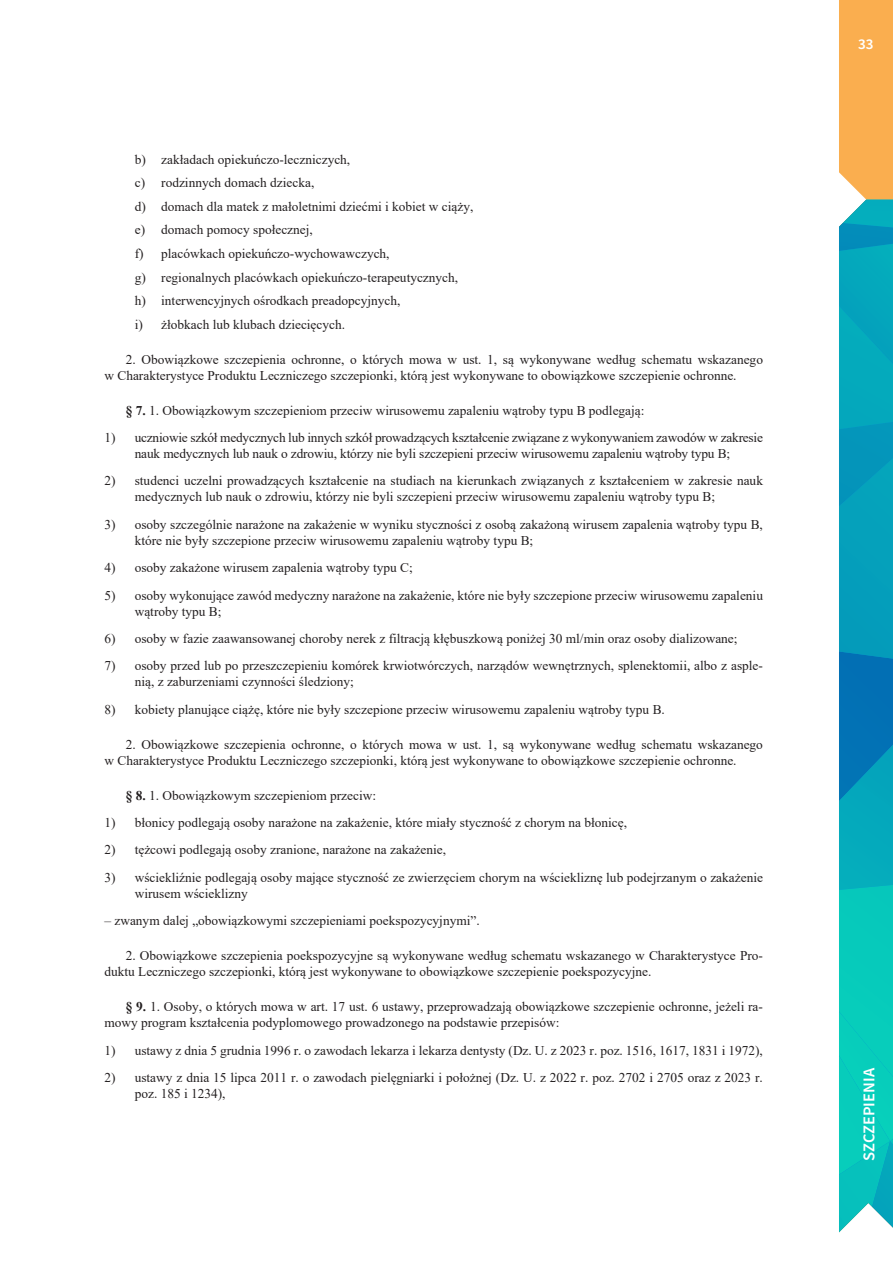
<style>
.page{position:relative;width:893px;height:1263px;background:#fff}
.page>*{position:absolute;margin:0;border:0;box-sizing:border-box;transform-origin:0 0}
.t1{font:600 16.5px "Source Sans Pro";color:#fff}
.t2{font:600 15px "Source Sans Pro";color:#fff}
.t3{font:13.35px/16px "Times New Roman";color:#231f20}
.s1{font-weight:700}
</style>
<div class="page">
<svg style="left:839px;top:0;width:54px;height:1233px;background:#31abab"></svg>
<p class="t2" style="left:858px;top:34px;width:17px">33</p>
<p class="t3" style="left:135px;top:147px;width:340px;line-height:23.5px">b) zakładach opiekuńczo-leczniczych,<br>c) rodzinnych domach dziecka,<br>d) domach dla matek z małoletnimi dziećmi i kobiet w ciąży, e) domach pomocy społecznej,<br>f) placówkach opiekuńczo-wychowawczych,<br>g) regionalnych placówkach opiekuńczo-terapeutycznych,<br>h) interwencyjnych ośrodkach preadopcyjnych,<br>i) żłobkach lub klubach dziecięcych.</p>
<p class="t3" style="left:104px;top:351px;width:660px;text-indent:21px">2. Obowiązkowe szczepienia ochronne, o których mowa w ust. 1, są wykonywane według schematu wskazanego w Charakterystyce Produktu Leczniczego szczepionki, którą jest wykonywane to obowiązkowe szczepienie ochronne.</p>
<p class="t3" style="left:126px;top:402px;width:520px"><span class="s1">§ 7.</span> 1. Obowiązkowym szczepieniom przeciw wirusowemu zapaleniu wątroby typu B podlegają:</p>
<p class="t3" style="left:104px;top:429px;width:660px;text-align:center">1) uczniowie szkół medycznych lub innych szkół prowadzących kształcenie związane z wykonywaniem zawodów w zakresie nauk medycznych lub nauk o zdrowiu, którzy nie byli szczepieni przeciw wirusowemu zapaleniu wątroby typu B;</p>
<p class="t3" style="left:135px;top:472px;width:630px;text-indent:-30px">2) studenci uczelni prowadzących kształcenie na studiach na kierunkach związanych z kształceniem w zakresie nauk medycznych lub nauk o zdrowiu, którzy nie byli szczepieni przeciw wirusowemu zapaleniu wątroby typu B;</p>
<p class="t3" style="left:135px;top:516px;width:630px;text-indent:-30px">3) osoby szczególnie narażone na zakażenie w wyniku styczności z osobą zakażoną wirusem zapalenia wątroby typu B, które nie były szczepione przeciw wirusowemu zapaleniu wątroby typu B;</p>
<p class="t3" style="left:104px;top:559px;width:310px">4) osoby zakażone wirusem zapalenia wątroby typu C;</p>
<p class="t3" style="left:135px;top:587px;width:630px;text-indent:-30px">5) osoby wykonujące zawód medyczny narażone na zakażenie, które nie były szczepione przeciw wirusowemu zapaleniu wątroby typu B;</p>
<p class="t3" style="left:104px;top:630px;width:635px">6) osoby w fazie zaawansowanej choroby nerek z filtracją kłębuszkową poniżej 30 ml/min oraz osoby dializowane;</p>
<p class="t3" style="left:135px;top:657px;width:630px;text-indent:-30px">7) osoby przed lub po przeszczepieniu komórek krwiotwórczych, narządów wewnętrznych, splenektomii, albo z asple&shy;nią, z zaburzeniami czynności śledziony;</p>
<p class="t3" style="left:104px;top:701px;width:562px">8) kobiety planujące ciążę, które nie były szczepione przeciw wirusowemu zapaleniu wątroby typu B.</p>
<p class="t3" style="left:104px;top:736px;width:660px;text-indent:21px">2. Obowiązkowe szczepienia ochronne, o których mowa w ust. 1, są wykonywane według schematu wskazanego w Charakterystyce Produktu Leczniczego szczepionki, którą jest wykonywane to obowiązkowe szczepienie ochronne.</p>
<p class="t3" style="left:126px;top:787px;width:252px"><span class="s1">§ 8.</span> 1. Obowiązkowym szczepieniom przeciw:</p>
<p class="t3" style="left:104px;top:814px;width:524px">1) błonicy podlegają osoby narażone na zakażenie, które miały styczność z chorym na błonicę,</p>
<p class="t3" style="left:104px;top:841px;width:343px">2) tężcowi podlegają osoby zranione, narażone na zakażenie,</p>
<p class="t3" style="left:135px;top:869px;width:630px;text-indent:-30px">3) wściekliźnie podlegają osoby mające styczność ze zwierzęciem chorym na wściekliznę lub podejrzanym o zakażenie wirusem wścieklizny</p>
<p class="t3" style="left:104px;top:912px;width:377px">– zwanym dalej „obowiązkowymi szczepieniami poekspozycyjnymi”.</p>
<p class="t3" style="left:104px;top:947px;width:660px;text-indent:21px">2. Obowiązkowe szczepienia poekspozycyjne są wykonywane według schematu wskazanego w Charakterystyce Pro&shy;duktu Leczniczego szczepionki, którą jest wykonywane to obowiązkowe szczepienie poekspozycyjne.</p>
<p class="t3" style="left:104px;top:998px;width:660px;text-indent:21px"><span class="s1">§ 9.</span> 1. Osoby, o których mowa w art. 17 ust. 6 ustawy, przeprowadzają obowiązkowe szczepienie ochronne, jeżeli ra&shy;mowy program kształcenia podyplomowego prowadzonego na podstawie przepisów:</p>
<p class="t3" style="left:104px;top:1041px;width:660px">1) ustawy z dnia 5 grudnia 1996 r. o zawodach lekarza i lekarza dentysty (Dz. U. z 2023 r. poz. 1516, 1617, 1831 i 1972),</p>
<p class="t3" style="left:135px;top:1069px;width:630px;text-indent:-30px">2) ustawy z dnia 15 lipca 2011 r. o zawodach pielęgniarki i położnej (Dz. U. z 2022 r. poz. 2702 i 2705 oraz z 2023 r. poz. 185 i 1234),</p>
<p class="t1" style="left:858px;top:1161px;width:94px;rotate:-90deg">SZCZEPIENIA</p>
</div>
